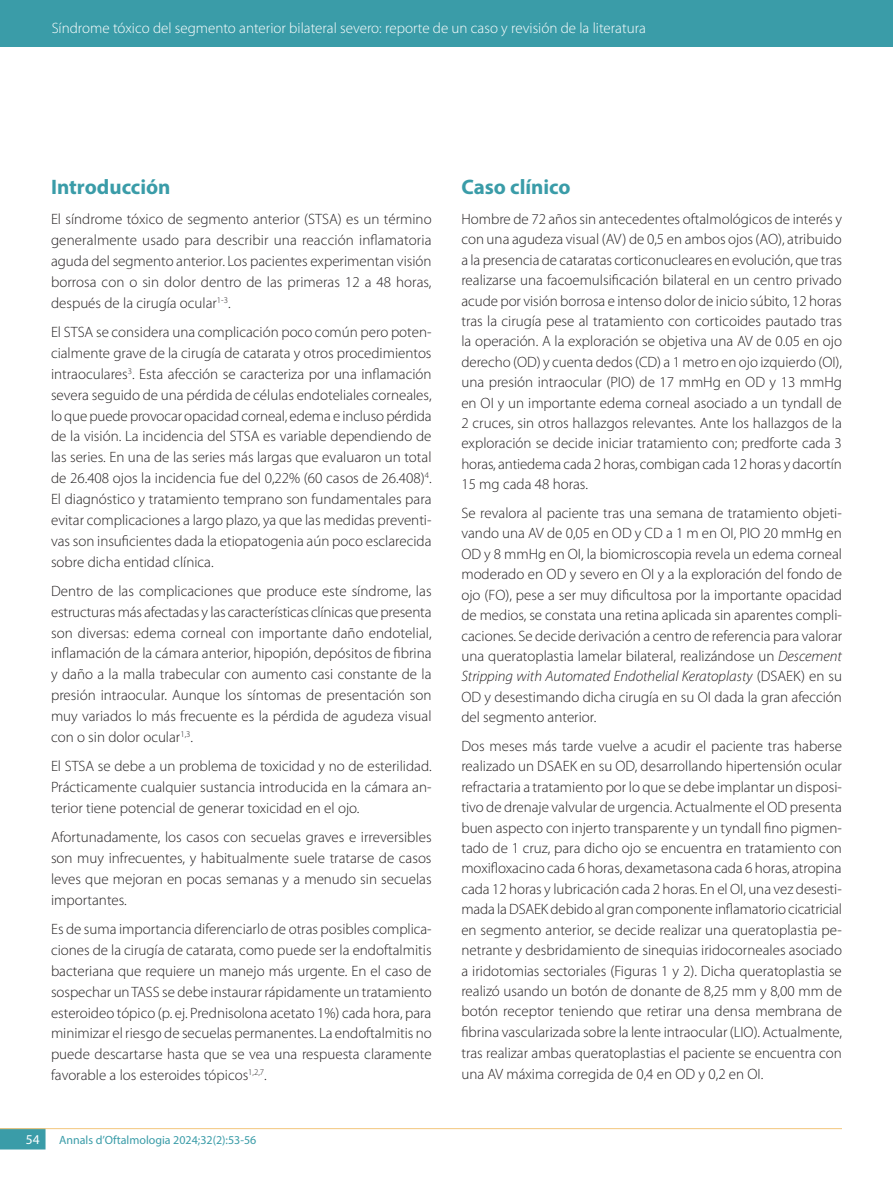
<style>
.page{position:relative;width:893px;height:1191px;background:#fff}
.page>*{position:absolute;margin:0;border:0;box-sizing:border-box;transform-origin:0 0}
.Subtítulo_1{font:700 21px "Myriad Pro";color:#3a9ca8}
.C__de_texto{font:300 15px/20.4px "Myriad Pro";color:#231f20;text-align:justify}
.t1{font:300 15px "Myriad Pro";color:#fff}
.t2{font:13.5px "Myriad Pro";color:#fff}
.t3{font:12px "Myriad Pro";color:#3a9ca8}
.s1{font-style:italic}
</style>
<div class="page">
<svg style="left:0;top:1129px;width:46px;height:20px"></svg>
<hr style="left:0;top:1128px;width:842px;height:1px;background:#f3c67c">
<div style="left:0;top:0;width:893px;height:47px;background:#3a9ca8"></div>
<p class="t1" style="left:52px;top:19px;width:596px">Síndrome tóxico del segmento anterior bilateral severo: reporte de un caso y revisión de la literatura</p>
<p class="Subtítulo_1" style="left:51px;top:174px;width:121px">Introducción</p>
<p class="C__de_texto" style="left:51px;top:208px;width:382px;line-height:20.9px">El síndrome tóxico de segmento anterior (STSA) es un término generalmente usado para describir una reacción inflamatoria aguda del segmento anterior. Los pacientes experimentan visión borrosa con o sin dolor dentro de las primeras 12 a 48 horas, después de la cirugía ocular<sup>1-3</sup>.</p>
<p class="C__de_texto" style="left:51px;top:321px;width:382px;line-height:20.9px">El STSA se considera una complicación poco común pero poten&shy;cialmente grave de la cirugía de catarata y otros procedimientos intraoculares<sup>3</sup>. Esta afección se caracteriza por una inflamación severa seguido de una pérdida de células endoteliales corneales, lo que puede provocar opacidad corneal, edema e incluso pérdida de la visión. La incidencia del STSA es variable dependiendo de las series. En una de las series más largas que evaluaron un total de 26.408 ojos la incidencia fue del 0,22% (60 casos de 26.408)<sup>4</sup>.<br>El diagnóstico y tratamiento temprano son fundamentales para evitar complicaciones a largo plazo, ya que las medidas preventi&shy;vas son insuficientes dada la etiopatogenia aún poco esclarecida sobre dicha entidad clínica.</p>
<p class="C__de_texto" style="left:51px;top:580px;width:382px;line-height:20.9px">Dentro de las complicaciones que produce este síndrome, las estructuras más afectadas y las características clínicas que presenta son diversas: edema corneal con importante daño endotelial, inflamación de la cámara anterior, hipopión, depósitos de fibrina y daño a la malla trabecular con aumento casi constante de la presión intraocular. Aunque los síntomas de presentación son muy variados lo más frecuente es la pérdida de agudeza visual con o sin dolor ocular<sup>1,3</sup>.</p>
<p class="C__de_texto" style="left:51px;top:755px;width:382px;line-height:20.9px">El STSA se debe a un problema de toxicidad y no de esterilidad.<br>Prácticamente cualquier sustancia introducida en la cámara an&shy;terior tiene potencial de generar toxicidad en el ojo.</p>
<p class="C__de_texto" style="left:51px;top:826px;width:382px;line-height:20.9px">Afortunadamente, los casos con secuelas graves e irreversibles son muy infrecuentes, y habitualmente suele tratarse de casos leves que mejoran en pocas semanas y a menudo sin secuelas importantes.</p>
<p class="C__de_texto" style="left:51px;top:918px;width:382px;line-height:20.9px">Es de suma importancia diferenciarlo de otras posibles complica&shy;ciones de la cirugía de catarata, como puede ser la endoftalmitis bacteriana que requiere un manejo más urgente. En el caso de sospechar un TASS se debe instaurar rápidamente un tratamiento esteroideo tópico (p. ej. Prednisolona acetato 1%) cada hora, para minimizar el riesgo de secuelas permanentes. La endoftalmitis no puede descartarse hasta que se vea una respuesta claramente favorable a los esteroides tópicos<sup>1,2,7</sup>.</p>
<p class="t2" style="left:26px;top:1130px;width:15px">54</p>
<p class="t3" style="left:59px;top:1132px;width:199px">Annals d’Oftalmologia 2024;32(2):53-56</p>
<p class="Subtítulo_1" style="left:461px;top:174px;width:111px">Caso clínico</p>
<p class="C__de_texto" style="left:461px;top:208px;width:382px">Hombre de 72 años sin antecedentes oftalmológicos de interés y con una agudeza visual (AV) de 0,5 en ambos ojos (AO), atribuido a la presencia de cataratas corticonucleares en evolución, que tras realizarse una facoemulsificación bilateral en un centro privado acude por visión borrosa e intenso dolor de inicio súbito, 12 horas tras la cirugía pese al tratamiento con corticoides pautado tras la operación. A la exploración se objetiva una AV de 0.05 en ojo derecho (OD) y cuenta dedos (CD) a 1 metro en ojo izquierdo (OI), una presión intraocular (PIO) de 17 mmHg en OD y 13 mmHg en OI y un importante edema corneal asociado a un tyndall de 2 cruces, sin otros hallazgos relevantes. Ante los hallazgos de la exploración se decide iniciar tratamiento con; predforte cada 3 horas, antiedema cada 2 horas, combigan cada 12 horas y dacortín 15 mg cada 48 horas.</p>
<p class="C__de_texto" style="left:461px;top:503px;width:382px">Se revalora al paciente tras una semana de tratamiento objeti&shy;vando una AV de 0,05 en OD y CD a 1 m en OI, PIO 20 mmHg en OD y 8 mmHg en OI, la biomicroscopia revela un edema corneal moderado en OD y severo en OI y a la exploración del fondo de ojo (FO), pese a ser muy dificultosa por la importante opacidad de medios, se constata una retina aplicada sin aparentes compli&shy;caciones. Se decide derivación a centro de referencia para valorar una queratoplastia lamelar bilateral, realizándose un <span class="s1">Descement Stripping with Automated Endothelial Keratoplasty</span> (DSAEK) en su OD y desestimando dicha cirugía en su OI dada la gran afección del segmento anterior.</p>
<p class="C__de_texto" style="left:461px;top:735px;width:382px">Dos meses más tarde vuelve a acudir el paciente tras haberse realizado un DSAEK en su OD, desarrollando hipertensión ocular refractaria a tratamiento por lo que se debe implantar un disposi&shy;tivo de drenaje valvular de urgencia. Actualmente el OD presenta buen aspecto con injerto transparente y un tyndall fino pigmen&shy;tado de 1 cruz, para dicho ojo se encuentra en tratamiento con moxifloxacino cada 6 horas, dexametasona cada 6 horas, atropina cada 12 horas y lubricación cada 2 horas. En el OI, una vez desesti&shy;mada la DSAEK debido al gran componente inflamatorio cicatricial en segmento anterior, se decide realizar una queratoplastia pe&shy;netrante y desbridamiento de sinequias iridocorneales asociado a iridotomias sectoriales (Figuras 1 y 2). Dicha queratoplastia se realizó usando un botón de donante de 8,25 mm y 8,00 mm de botón receptor teniendo que retirar una densa membrana de fibrina vascularizada sobre la lente intraocular (LIO). Actualmente, tras realizar ambas queratoplastias el paciente se encuentra con una AV máxima corregida de 0,4 en OD y 0,2 en OI.</p>
</div>
